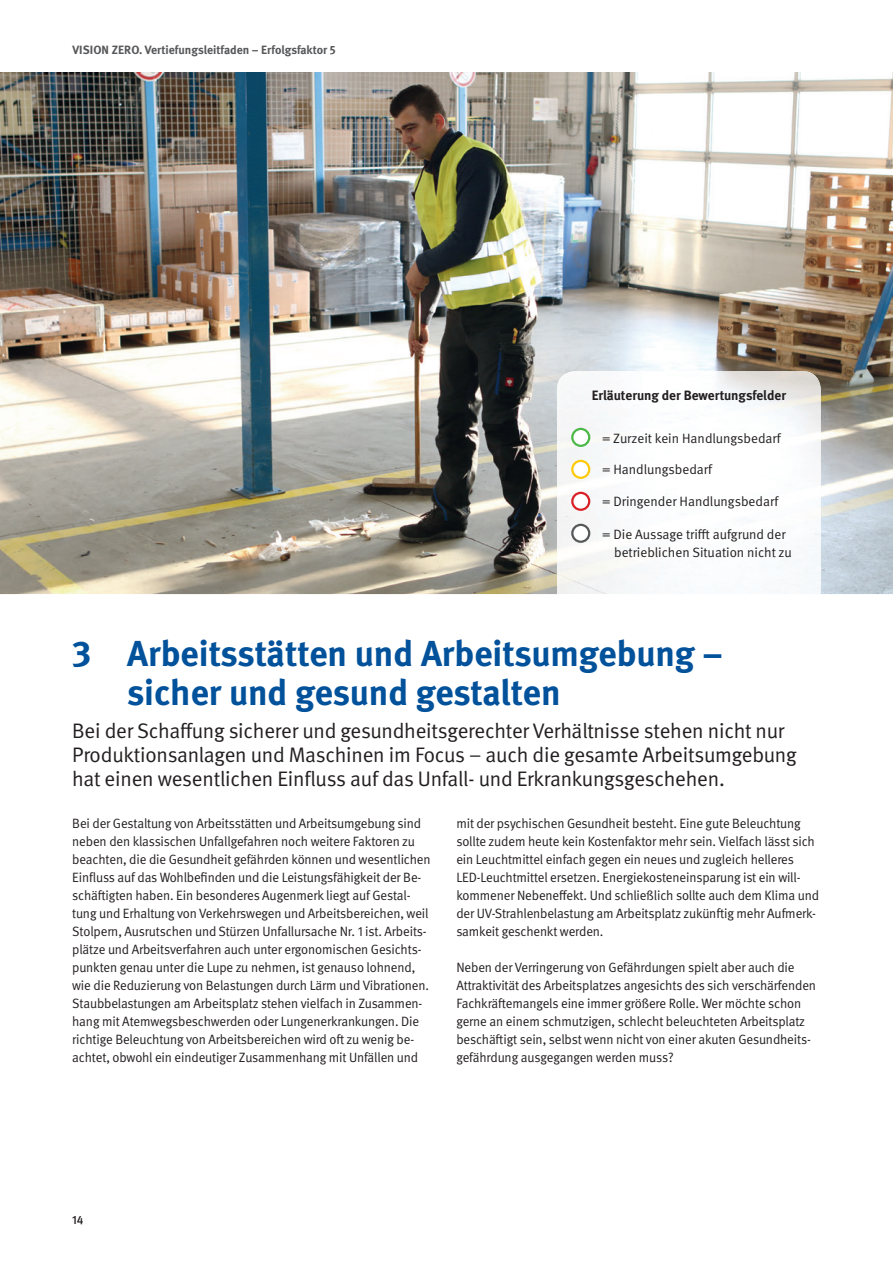
<style>
.page{position:relative;width:893px;height:1263px;background:#fff}
.page>*{position:absolute;margin:0;border:0;box-sizing:border-box;transform-origin:0 0}
.t1{font:700 36px/39px "DGUV Meta";letter-spacing:-.005em;color:#01519b}
.t2{font:21px/24px "DGUV Meta";letter-spacing:-.01em;color:#231f20}
.t3{font:13.5px/18px "DGUV Meta";letter-spacing:-.01em;color:#231f20}
.t4{font:700 13.5px "DGUV Meta";color:#231f20}
.t5{font:700 12px "DGUV Meta";color:#57585a}
.t6{font:500 12px "DGUV Meta";color:#231f20}
</style>
<div class="page">
<img style="left:0;top:72px;width:893px;height:522px">
<img style="left:557px;top:371px;width:264px;height:223px">
<svg style="left:572px;top:429px;width:17px;height:17px"></svg>
<div style="left:571px;top:428px;width:19px;height:19px;border:2px solid #4cb848;border-radius:50%"></div>
<svg style="left:572px;top:461px;width:17px;height:17px"></svg>
<div style="left:571px;top:460px;width:19px;height:19px;border:2px solid #feca0a;border-radius:50%"></div>
<svg style="left:572px;top:493px;width:17px;height:17px"></svg>
<div style="left:571px;top:492px;width:19px;height:19px;border:2px solid #da2128;border-radius:50%"></div>
<div style="left:572px;top:525px;width:17px;height:17px;background:#fff;border-radius:50%"></div>
<div style="left:571px;top:524px;width:19px;height:19px;border:2px solid #57585a;border-radius:50%"></div>
<p class="t5" style="left:72px;top:43px;width:265px">VISION ZERO. Vertiefungsleitfaden – Erfolgsfaktor 5</p>
<p class="t4" style="left:592px;top:388px;width:196px">Erläuterung der Bewertungsfelder</p>
<p class="t3" style="left:602px;top:430px;width:180px">= Zurzeit kein Handlungsbedarf</p>
<p class="t3" style="left:602px;top:461px;width:112px">= Handlungsbedarf</p>
<p class="t3" style="left:602px;top:493px;width:178px">= Dringender Handlungsbedarf</p>
<p class="t3" style="left:614px;top:526px;width:179px;text-indent:-12px">= Die Aussage trifft aufgrund der betrieblichen Situation nicht zu</p>
<h1 class="t1" style="left:127px;top:635px;width:597px;text-indent:-55px">3 Arbeitsstätten und Arbeitsumgebung – sicher und gesund gestalten</h1>
<p class="t2" style="left:72px;top:719px;width:726px">Bei der Schaffung sicherer und gesundheitsgerechter Verhältnisse stehen nicht nur<br>Produktionsanlagen und Maschinen im Focus – auch die gesamte Arbeitsumgebung hat einen wesentlichen Einfluss auf das Unfall- und Erkrankungsgeschehen.</p>
<p class="t3" style="left:72px;top:815px;width:360px">Bei der Gestaltung von Arbeitsstätten und Arbeitsumgebung sind neben den klassischen Unfallgefahren noch weitere Faktoren zu beachten, die die Gesundheit gefährden können und wesentlichen Einfluss auf das Wohlbefinden und die Leistungsfähigkeit der Be&shy;schäftigten haben. Ein besonderes Augenmerk liegt auf Gestal&shy;tung und Erhaltung von Verkehrswegen und Arbeitsbereichen, weil Stolpern, Ausrutschen und Stürzen Unfallursache Nr. 1 ist. Arbeits&shy;plätze und Arbeitsverfahren auch unter ergonomischen Gesichts&shy;punkten genau unter die Lupe zu nehmen, ist genauso lohnend, wie die Reduzierung von Belastungen durch Lärm und Vibrationen.<br>Staubbelastungen am Arbeitsplatz stehen vielfach in Zusammen&shy;hang mit Atemwegsbeschwerden oder Lungenerkrankungen. Die richtige Beleuchtung von Arbeitsbereichen wird oft zu wenig be&shy;achtet, obwohl ein eindeutiger Zusammenhang mit Unfällen und</p>
<p class="t3" style="left:456px;top:815px;width:364px">mit der psychischen Gesundheit besteht. Eine gute Beleuchtung sollte zudem heute kein Kostenfaktor mehr sein. Vielfach lässt sich ein Leuchtmittel einfach gegen ein neues und zugleich helleres LED-Leuchtmittel ersetzen. Energiekosteneinsparung ist ein will&shy;kommener Nebeneffekt. Und schließlich sollte auch dem Klima und der UV-Strahlenbelastung am Arbeitsplatz zukünftig mehr Aufmerk&shy;samkeit geschenkt werden.</p>
<p class="t3" style="left:456px;top:959px;width:361px">Neben der Verringerung von Gefährdungen spielt aber auch die Attraktivität des Arbeitsplatzes angesichts des sich verschärfenden Fachkräftemangels eine immer größere Rolle. Wer möchte schon gerne an einem schmutzigen, schlecht beleuchteten Arbeitsplatz beschäftigt sein, selbst wenn nicht von einer akuten Gesundheits&shy;gefährdung ausgegangen werden muss?</p>
<p class="t6" style="left:72px;top:1213px;width:13px">14</p>
</div>
